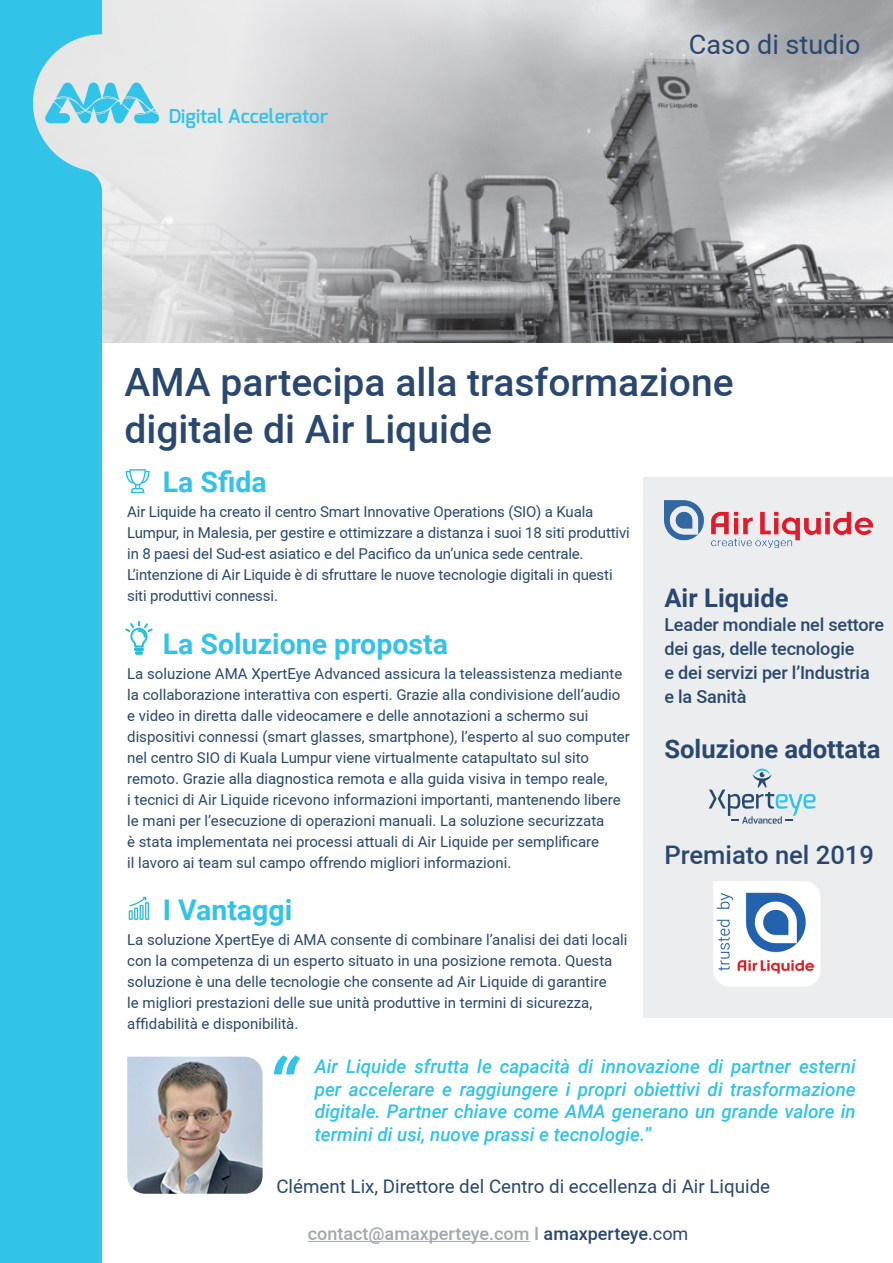
<style>
.page{position:relative;width:893px;height:1263px;background:#fff}
.page>*{position:absolute;margin:0;border:0;box-sizing:border-box;transform-origin:0 0}
.t1{font:italic 500 77.25px "Roboto";color:#32c3e8}
.t2{font:500 39px/46.8px "Roboto";color:#2a486e}
.t3{font:700 28.5px "Roboto";color:#32c3e8}
.t4{font:27px "Roboto";color:#2a486e}
.t5{font:700 25.65px "Roboto";color:#2a486e}
.t6{font:500 25.65px "Roboto";color:#2a486e}
.t7{font:600 19.05px "Exo";color:#32c3e8}
.t8{font:italic 500 18.75px/22.5px "Roboto";color:#32c3e8;text-align:justify}
.t9{font:18.75px "Roboto";color:#2a486e}
.t10{font:500 18px/24px "Roboto";letter-spacing:-.01em;color:#2a486e}
.t11{font:500 18px "Roboto";color:#a1a8ae}
.t12{font:15px/21px "Roboto";color:#2a486e}
.t13{font:500 8.25px "Roboto";color:#a0a6ae}
.s1{font-style:normal}
.s2{color:#2a486e}
.s3{font-weight:400;color:#2a486e}
</style>
<div class="page">
<div style="left:643px;top:477px;width:250px;height:541px;background:#ecedef"></div>
<img style="left:668px;top:0;width:225px;height:342px">
<svg style="left:102px;top:0;width:566px;height:342px;background:#bbbcbe"></svg>
<div style="left:0;top:0;width:102px;height:1263px;background:#32c3e8"></div>
<svg style="left:45px;top:83px;width:114px;height:40px;background:#81d3e8"></svg>
<img style="left:664px;top:500px;width:209px;height:48px">
<img style="left:127px;top:1057px;width:136px;height:137px">
<hr style="left:308px;top:1241px;width:222px;height:1px;background:#a1a8ae">
<svg style="left:126px;top:469px;width:24px;height:24px"></svg>
<svg style="left:145px;top:902px;width:4px;height:18px"></svg>
<svg style="left:129px;top:897px;width:19px;height:21px"></svg>
<svg style="left:126px;top:621px;width:27px;height:34px"></svg>
<svg style="left:709px;top:768px;width:107px;height:56px"></svg>
<img style="left:713px;top:881px;width:107px;height:106px">
<p class="t7" style="left:169px;top:104px;width:161px">Digital Accelerator</p>
<h3 class="t4" style="left:689px;top:29px;width:173px">Caso di studio</h3>
<h2 class="t2" style="left:125px;top:359px;width:611px">AMA partecipa alla trasformazione digitale di Air Liquide</h2>
<h3 class="t3" style="left:163px;top:462px;width:105px">La Sfida</h3>
<p class="t12" style="left:127px;top:501px;width:504px">Air Liquide ha creato il centro Smart Innovative Operations (SIO) a Kuala Lumpur, in Malesia, per gestire e ottimizzare a distanza i suoi 18 siti produttivi in 8 paesi del Sud-est asiatico e del Pacifico da un’unica sede centrale.<br>L’intenzione di Air Liquide è di sfruttare le nuove tecnologie digitali in questi siti produttivi connessi.</p>
<h3 class="t3" style="left:163px;top:623px;width:287px">La Soluzione proposta</h3>
<p class="t12" style="left:127px;top:663px;width:504px">La soluzione AMA XpertEye Advanced assicura la teleassistenza mediante la collaborazione interattiva con esperti. Grazie alla condivisione dell’audio e video in diretta dalle videocamere e delle annotazioni a schermo sui dispositivi connessi (smart glasses, smartphone), l’esperto al suo computer nel centro SIO di Kuala Lumpur viene virtualmente catapultato sul sito remoto. Grazie alla diagnostica remota e alla guida visiva in tempo reale,<br>i tecnici di Air Liquide ricevono informazioni importanti, mantenendo libere le mani per l’esecuzione di operazioni manuali. La soluzione securizzata<br>è stata implementata nei processi attuali di Air Liquide per semplificare<br>il lavoro ai team sul campo offrendo migliori informazioni.</p>
<h3 class="t3" style="left:163px;top:890px;width:131px">I Vantaggi</h3>
<p class="t12" style="left:127px;top:929px;width:502px">La soluzione XpertEye di AMA consente di combinare l’analisi dei dati locali con la competenza di un esperto situato in una posizione remota. Questa soluzione è una delle tecnologie che consente ad Air Liquide di garantire<br>le migliori prestazioni delle sue unità produttive in termini di sicurezza, affidabilità e disponibilità.</p>
<p class="t8" style="left:315px;top:1054px;width:543px">Air Liquide sfrutta le capacità di innovazione di partner esterni per accelerare e raggiungere i propri obiettivi di trasformazione digitale. Partner chiave come AMA generano un grande valore in termini di usi, nuove prassi e tecnologie.<span class="s1">”</span></p>
<h3 class="t5" style="left:664px;top:580px;width:126px">Air Liquide</h3>
<p class="t10" style="left:664px;top:613px;width:221px">Leader mondiale nel settore dei gas, delle tecnologie<br>e dei servizi per l’Industria<br>e la Sanità</p>
<h3 class="t5" style="left:664px;top:731px;width:218px">Soluzione adottata</h3>
<h3 class="t6" style="left:664px;top:840px;width:211px">Premiato nel 2019</h3>
<h1 class="t1" style="left:267px;top:1033px;width:31px">“</h1>
<p class="t9" style="left:276px;top:1175px;width:495px">Clément Lix, Direttore del Centro di eccellenza di Air Liquide</p>
<p class="t11" style="left:308px;top:1223px;width:382px">contact@amaxperteye.com I <span class="s2">amaxperteye</span><span class="s3">.com</span></p>
<p class="t13" style="left:288px;top:1235px;width:421px">AMA SA I 130 rue Eugène Pottier, 35000 Rennes, FRANCE I (+33) 2 23 44 13 39 I contact.fr@amaxperteye.com</p>
</div>
